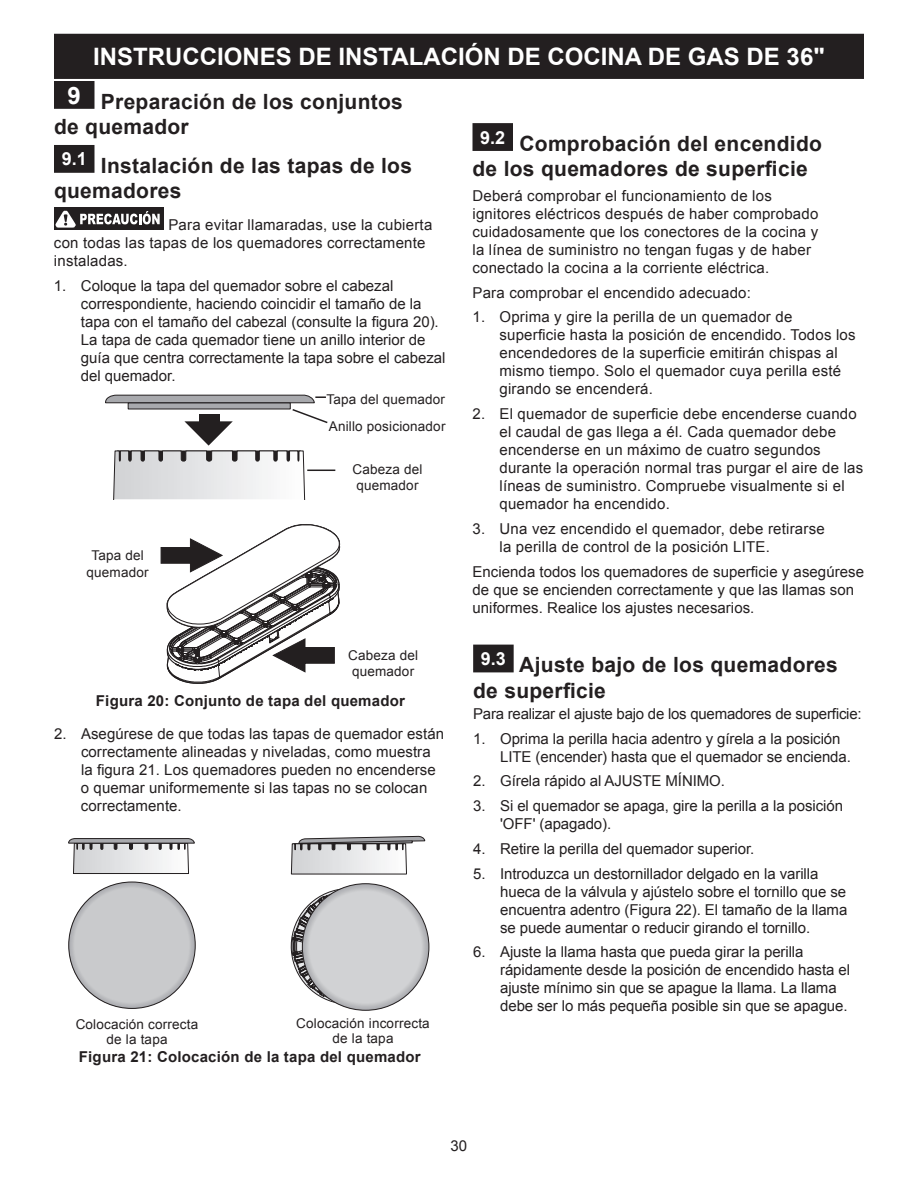
<style>
.page{position:relative;width:918px;height:1188px;background:#fff}
.page>*{position:absolute;margin:0;border:0;box-sizing:border-box;transform-origin:0 0}
.t1{font:700 24px "Arial";color:#fff}
.t2{font:700 21px/25.2px "Arial";letter-spacing:.015em;color:#231f20}
.t3{font:15px/18px "Arial";letter-spacing:.005em;color:#231f20}
.t4{font:700 15px "Arial";letter-spacing:.015em;color:#231f20}
.t5{font:15px "Arial";letter-spacing:-.015em;color:#231f20}
.t6{font:13.5px/16.2px "Arial";letter-spacing:.015em;color:#231f20}
</style>
<div class="page">
<div style="left:55px;top:34px;width:808px;height:44px;background:#231f20"></div>
<div style="left:54px;top:34px;width:810px;height:45px;border:2px solid #231f20"></div>
<div style="left:56px;top:82px;width:37px;height:25px;background:#231f20"></div>
<div style="left:54px;top:81px;width:40px;height:28px;border:3px solid #231f20"></div>
<div style="left:56px;top:146px;width:37px;height:25px;background:#231f20"></div>
<div style="left:54px;top:145px;width:40px;height:28px;border:3px solid #231f20"></div>
<div style="left:54px;top:208px;width:110px;height:22px;background:#231f20"></div>
<svg style="left:55px;top:210px;width:19px;height:18px"></svg>
<svg style="left:80px;top:211px;width:80px;height:13px"></svg>
<svg style="left:105px;top:394px;width:230px;height:105px"></svg>
<svg style="left:161px;top:524px;width:179px;height:160px"></svg>
<svg style="left:68px;top:838px;width:127px;height:36px"></svg>
<div style="left:74px;top:888px;width:115px;height:115px;background:#c9cacc;border-radius:50%"></div>
<svg style="left:290px;top:836px;width:135px;height:170px"></svg>
<div style="left:309px;top:891px;width:112px;height:112px;background:#d1d2d4;border-radius:50%"></div>
<div style="left:475px;top:646px;width:37px;height:25px;background:#231f20"></div>
<div style="left:473px;top:645px;width:41px;height:27px;border:3px solid #231f20"></div>
<div style="left:474px;top:125px;width:38px;height:24px;background:#231f20"></div>
<div style="left:472px;top:123px;width:41px;height:28px;border:3px solid #231f20"></div>
<h1 class="t1" style="left:93px;top:41px;width:733px">INSTRUCCIONES DE INSTALACIÓN DE COCINA DE GAS DE 36"</h1>
<h2 class="t2" style="left:54px;top:89px;width:350px;text-indent:14px"><sup>9</sup> Preparación de los conjuntos de quemador</h2>
<h2 class="t2" style="left:54px;top:153px;width:360px;text-indent:8px"><sup>9.1</sup> Instalación de las tapas de los quemadores</h2>
<p class="t3" style="left:54px;top:216px;width:380px;text-indent:114px">Para evitar llamaradas, use la cubierta con todas las tapas de los quemadores correctamente instaladas.</p>
<p class="t3" style="left:81px;top:277px;width:366px;text-indent:-27px">1. Coloque la tapa del quemador sobre el cabezal correspondiente, haciendo coincidir el tamaño de la tapa con el tamaño del cabezal (consulte la figura 20).<br>La tapa de cada quemador tiene un anillo interior de guía que centra correctamente la tapa sobre el cabezal del quemador.</p>
<h2 class="t2" style="left:473px;top:132px;width:351px;text-indent:8px"><sup>9.2</sup> Comprobación del encendido de los quemadores de superficie</h2>
<p class="t3" style="left:472px;top:187px;width:347px">Deberá comprobar el funcionamiento de los ignitores eléctricos después de haber comprobado cuidadosamente que los conectores de la cocina y la línea de suministro no tengan fugas y de haber conectado la cocina a la corriente eléctrica.</p>
<p class="t3" style="left:472px;top:284px;width:280px">Para comprobar el encendido adecuado:</p>
<p class="t3" style="left:500px;top:308px;width:358px;text-indent:-27px">1. Oprima y gire la perilla de un quemador de superficie hasta la posición de encendido. Todos los encendedores de la superficie emitirán chispas al mismo tiempo. Solo el quemador cuya perilla esté girando se encenderá.</p>
<p class="t3" style="left:500px;top:405px;width:365px;text-indent:-27px">2. El quemador de superficie debe encenderse cuando el caudal de gas llega a él. Cada quemador debe encenderse en un máximo de cuatro segundos durante la operación normal tras purgar el aire de las líneas de suministro. Compruebe visualmente si el quemador ha encendido.</p>
<p class="t3" style="left:500px;top:520px;width:327px;text-indent:-27px">3. Una vez encendido el quemador, debe retirarse la perilla de control de la posición LITE.</p>
<p class="t3" style="left:472px;top:563px;width:393px">Encienda todos los quemadores de superficie y asegúrese de que se encienden correctamente y que las llamas son uniformes. Realice los ajustes necesarios.</p>
<p class="t6" style="left:326px;top:385px;width:121px;line-height:27.5px">Tapa del quemador<br>Anillo posicionador</p>
<p class="t6" style="left:352px;top:461px;width:71px">Cabeza del quemador</p>
<p class="t6" style="left:87px;top:548px;width:64px;text-align:center">Tapa del quemador</p>
<p class="t6" style="left:348px;top:647px;width:71px">Cabeza del quemador</p>
<p class="t4" style="left:96px;top:690px;width:311px">Figura 20: Conjunto de tapa del quemador</p>
<p class="t3" style="left:81px;top:724px;width:365px;text-indent:-27px">2. Asegúrese de que todas las tapas de quemador están correctamente alineadas y niveladas, como muestra la figura 21. Los quemadores pueden no encenderse o quemar uniformemente si las tapas no se colocan correctamente.</p>
<p class="t6" style="left:76px;top:1017px;width:124px;line-height:15px;text-align:center">Colocación correcta de la tapa</p>
<p class="t6" style="left:296px;top:1016px;width:135px;line-height:15px;text-align:center">Colocación incorrecta de la tapa</p>
<p class="t4" style="left:79px;top:1047px;width:343px">Figura 21: Colocación de la tapa del quemador</p>
<h2 class="t2" style="left:473px;top:653px;width:366px;text-indent:8px"><sup>9.3</sup> Ajuste bajo de los quemadores de superficie</h2>
<p class="t5" style="left:473px;top:704px;width:390px">Para realizar el ajuste bajo de los quemadores de superficie:</p>
<p class="t3" style="left:500px;top:730px;width:352px;text-indent:-27px">1. Oprima la perilla hacia adentro y gírela a la posición<br>LITE (encender) hasta que el quemador se encienda.</p>
<p class="t3" style="left:473px;top:772px;width:253px">2. Gírela rápido al AJUSTE MÍNIMO.</p>
<p class="t3" style="left:500px;top:797px;width:344px;text-indent:-27px">3. Si el quemador se apaga, gire la perilla a la posición 'OFF' (apagado).</p>
<p class="t3" style="left:473px;top:840px;width:283px">4. Retire la perilla del quemador superior.</p>
<p class="t3" style="left:500px;top:865px;width:349px;text-indent:-27px">5. Introduzca un destornillador delgado en la varilla hueca de la válvula y ajústelo sobre el tornillo que se encuentra adentro (Figura 22). El tamaño de la llama se puede aumentar o reducir girando el tornillo.</p>
<p class="t3" style="left:500px;top:943px;width:351px;text-indent:-27px">6. Ajuste la llama hasta que pueda girar la perilla rápidamente desde la posición de encendido hasta el ajuste mínimo sin que se apague la llama. La llama debe ser lo más pequeña posible sin que se apague.</p>
<p class="t3" style="left:451px;top:1137px;width:18px">30</p>
</div>
